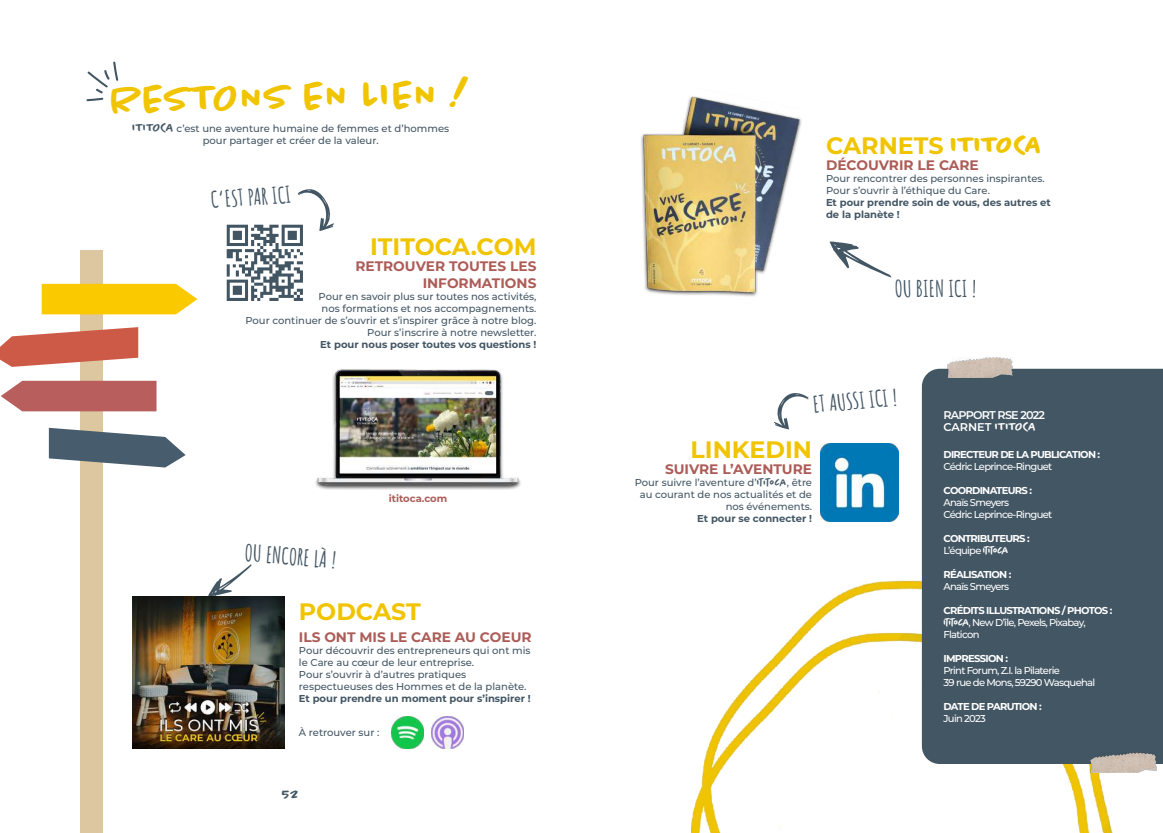
<style>
.page{position:relative;width:1163px;height:833px;background:#fff}
.page>*{position:absolute;margin:0;border:0;box-sizing:border-box;transform-origin:0 0}
.t1{font:500 42.5px "Chantal";color:#f1c400}
.t2{font:700 23.75px "Montserrat";color:#f1c400}
.t3{font:700 22.5px "Amatic SC";color:#435664}
.t4{font:500 15px "Chantal";color:#435664}
.t5{font:700 13.75px/16.5px "Montserrat";color:#ac5c57;text-align:right}
.t6{font:500 12.5px "Chantal";letter-spacing:-.02em;color:#fff}
.t7{font:600 11.25px "Montserrat";letter-spacing:-.07em;color:#fff}
.t8{font:500 10px/12px "Montserrat";color:#435664;text-align:right}
.t9{font:500 10px/12px "Montserrat";letter-spacing:-.07em;color:#fff}
.t10{font:700 10px/12px "Montserrat";color:#435664}
.t11{font:700 10px/12px "Montserrat";letter-spacing:-.07em;color:#fff}
.t12{font:700 10px "Montserrat";color:#ac5c57}
.s1{font-family:"Chantal";font-size:12.5px}
.s2{font-family:"Chantal";font-size:26.25px}
.s3{font-family:"Chantal"}
.s4{font-family:"Montserrat";font-weight:600;font-size:11.25px}
.s5{font-weight:500}
.s6{font-family:"Chantal";font-weight:500}
.s7{font-weight:700}
</style>
<div class="page">
<img style="left:691px;top:580px;width:446px;height:253px">
<div style="left:80px;top:251px;width:23px;height:582px;background:#dcc7a0"></div>
<svg style="left:1px;top:381px;width:155px;height:30px;background:#bc6866"></svg>
<svg style="left:0;top:327px;width:138px;height:40px"></svg>
<svg style="left:49px;top:428px;width:137px;height:39px"></svg>
<svg style="left:42px;top:284px;width:155px;height:30px;background:#fbcc10"></svg>
<div style="left:921px;top:369px;width:241px;height:395px;background:#435664"></div>
<img style="left:1090px;top:752px;width:66px;height:20px">
<img style="left:946px;top:357px;width:66px;height:20px">
<svg style="left:86px;top:61px;width:32px;height:40px"></svg>
<img style="left:226px;top:224px;width:77px;height:77px">
<svg style="left:297px;top:189px;width:37px;height:42px"></svg>
<svg style="left:208px;top:565px;width:43px;height:31px"></svg>
<img style="left:133px;top:597px;width:152px;height:151px">
<img style="left:391px;top:716px;width:32px;height:32px">
<img style="left:431px;top:716px;width:32px;height:32px">
<img style="left:820px;top:443px;width:78px;height:78px">
<svg style="left:774px;top:393px;width:34px;height:37px"></svg>
<div style="left:314px;top:368px;width:207px;height:122px;background:#000;opacity:.75"></div>
<img style="left:317px;top:369px;width:201px;height:116px">
<svg style="left:829px;top:241px;width:62px;height:37px"></svg>
<img style="left:641px;top:96px;width:161px;height:201px">
<h1 class="t1" style="left:111px;top:74px;width:360px;rotate:-1deg">RESTONS EN LIEN !</h1>
<p class="t8" style="left:132px;top:122px;width:318px;text-align:center"><span class="s1">ITITOCA</span> c’est une aventure humaine de femmes et d’hommes pour partager et créer de la valeur.</p>
<h3 class="t3" style="left:209px;top:183px;width:82px;rotate:-4deg">C’EST PAR ICI</h3>
<h2 class="t2" style="left:370px;top:229px;width:168px">ITITOCA.COM</h2>
<h3 class="t5" style="left:355px;top:258px;width:182px">RETROUVER TOUTES LES<br>INFORMATIONS</h3>
<p class="t8" style="left:245px;top:290px;width:292px">Pour en savoir plus sur toutes nos activités,<br>nos formations et nos accompagnements.<br>Pour continuer de s’ouvrir et s’inspirer grâce à notre blog.<br>Pour s’inscrire à notre newsletter.</p>
<p class="t10" style="left:320px;top:338px;width:218px">Et pour nous poser toutes vos questions !</p>
<h3 class="t3" style="left:246px;top:535px;width:93px;rotate:5deg">OU ENCORE LÀ !</h3>
<p class="t12" style="left:388px;top:491px;width:60px">ititoca.com</p>
<h2 class="t2" style="left:299px;top:595px;width:123px">PODCAST</h2>
<h3 class="t5" style="left:299px;top:628px;width:234px">ILS ONT MIS LE CARE AU COEUR</h3>
<p class="t8" style="left:299px;top:643px;width:233px;text-align:left">Pour découvrir des entrepreneurs qui ont mis le Care au cœur de leur entreprise.<br>Pour s’ouvrir à d’autres pratiques respectueuses des Hommes et de la planète.</p>
<p class="t10" style="left:299px;top:691px;width:233px">Et pour prendre un moment pour s’inspirer !</p>
<p class="t8" style="left:299px;top:725px;width:82px">À retrouver sur :</p>
<h3 class="t4" style="left:282px;top:785px;width:18px">52</h3>
<h2 class="t2" style="left:825px;top:128px;width:218px">CARNETS <span class="s2">ITITOCA</span></h2>
<h3 class="t5" style="left:825px;top:156px;width:154px">DÉCOUVRIR LE CARE</h3>
<p class="t8" style="left:825px;top:172px;width:220px;text-align:left">Pour rencontrer des personnes inspirantes.<br>Pour s’ouvrir à l’éthique du Care.</p>
<p class="t10" style="left:825px;top:196px;width:226px">Et pour prendre soin de vous, des autres et de la planète !</p>
<h3 class="t3" style="left:894px;top:271px;width:83px">OU BIEN ICI !</h3>
<h3 class="t3" style="left:811px;top:387px;width:86px;rotate:-5deg">ET AUSSI ICI !</h3>
<h2 class="t2" style="left:690px;top:432px;width:123px">LINKEDIN</h2>
<h3 class="t5" style="left:665px;top:460px;width:148px">SUIVRE L’AVENTURE</h3>
<p class="t8" style="left:634px;top:476px;width:179px">Pour suivre l’aventure d’<span class="s3">ITITOCA</span>, être au courant de nos actualités et de nos événements.</p>
<p class="t10" style="left:697px;top:512px;width:116px">Et pour se connecter !</p>
<p class="t7" style="left:943px;top:407px;width:103px">RAPPORT RSE 2022</p>
<p class="t6" style="left:943px;top:419px;width:94px"><span class="s4">CARNET</span> ITITOCA</p>
<p class="t11" style="left:943px;top:448px;width:158px">DIRECTEUR DE LA PUBLICATION :</p>
<p class="t9" style="left:943px;top:460px;width:110px">Cédric Leprince-Ringuet</p>
<p class="t11" style="left:943px;top:484px;width:90px">COORDINATEURS :</p>
<p class="t9" style="left:943px;top:496px;width:110px">Anaïs Smeyers<br>Cédric Leprince-Ringuet</p>
<p class="t11" style="left:943px;top:532px;width:88px">CONTRIBUTEURS :<br><span class="s5">L’équipe</span> <span class="s6">ITITOCA</span></p>
<p class="t11" style="left:943px;top:568px;width:69px">RÉALISATION :</p>
<p class="t9" style="left:943px;top:580px;width:67px">Anaïs Smeyers</p>
<p class="t9" style="left:943px;top:604px;width:170px"><span class="s7">CRÉDITS ILLUSTRATIONS / PHOTOS :<br></span><span class="s3">ITITOCA</span>, New D’île, Pexels, Pixabay,<br>Flaticon</p>
<p class="t11" style="left:943px;top:652px;width:66px">IMPRESSION :</p>
<p class="t9" style="left:943px;top:664px;width:153px">Print Forum, Z.I. la Pilaterie<br>39 rue de Mons, 59290 Wasquehal</p>
<p class="t11" style="left:943px;top:700px;width:100px">DATE DE PARUTION :</p>
<p class="t9" style="left:943px;top:712px;width:44px">Juin 2023</p>
</div>
